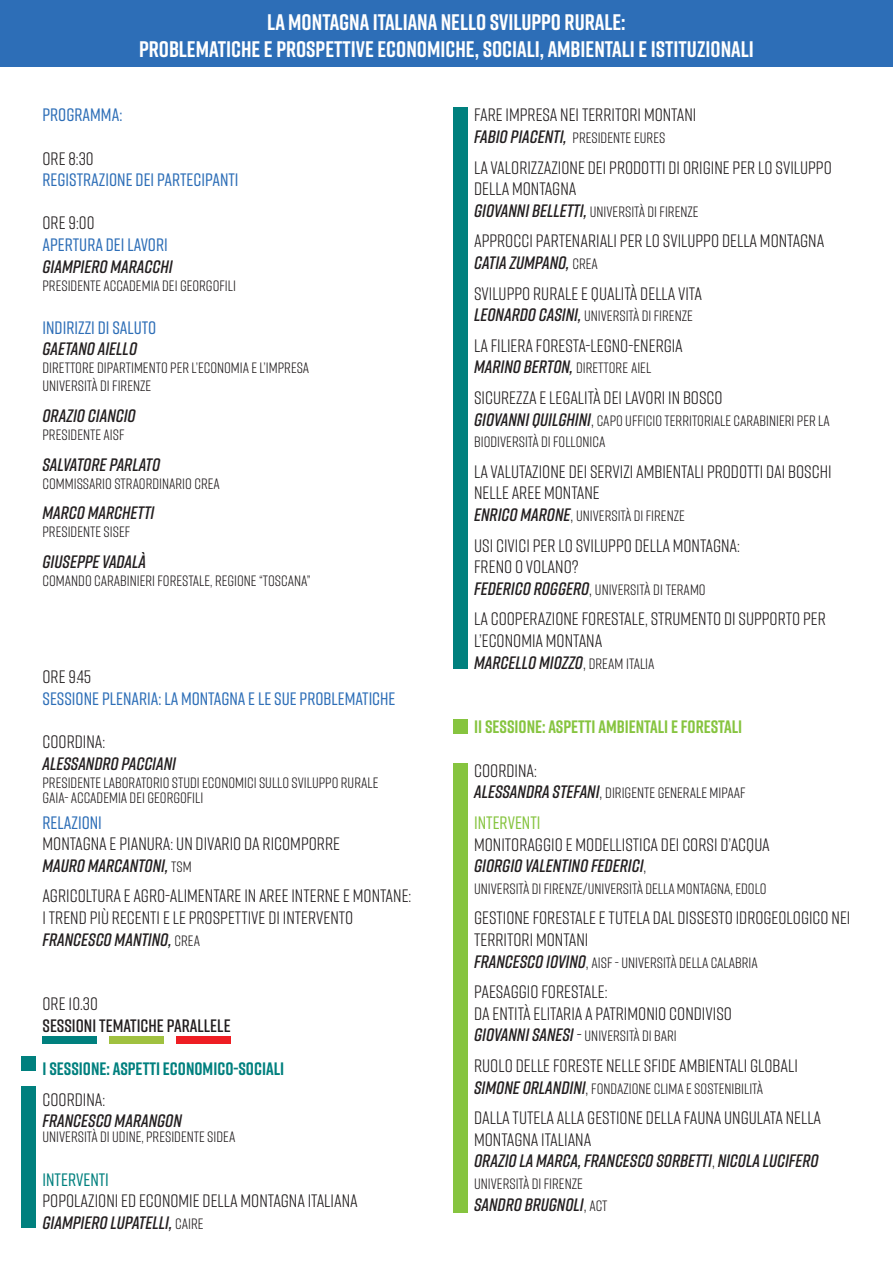
<style>
.page{position:relative;width:893px;height:1263px;background:#fff}
.page>*{position:absolute;margin:0;border:0;box-sizing:border-box;transform-origin:0 0}
.t1{font:700 22.5px "Rift";color:#fff}
.t2{font:18px/21.6px "Rift";color:#231f20}
.t3{font:italic 600 18px "Rift";color:#231f20}
.t4{font:500 18px "Rift";color:#2d6eb7}
.t5{font:700 18px "Rift";color:#86c43f}
.t6{font:700 18px "Rift";color:#00807e}
.t7{font:600 18px "Rift";color:#231f20}
.t8{font:500 18px "Rift";color:#00807e}
.t9{font:500 18px "Rift";color:#86c43f}
.t10{font:15px/21.6px "Rift";color:#231f20}
.s1{font-weight:400;font-style:normal;font-size:15px}
.s2{font-weight:600;font-style:italic;font-size:18px}
.s3{font-weight:600;font-style:italic}
.s4{font-size:15px}
.s5{font-size:18px}
.s6{font-weight:400;font-style:normal}
</style>
<div class="page">
<div style="left:43px;top:1036px;width:54px;height:8px;background:#00807e"></div>
<div style="left:176px;top:1036px;width:55px;height:8px;background:#ee1d23"></div>
<div style="left:109px;top:1036px;width:55px;height:8px;background:#a0c140"></div>
<div style="left:21px;top:1086px;width:15px;height:142px;background:#00807e"></div>
<div style="left:0;top:0;width:893px;height:66px;background:#2d6eb7"></div>
<div style="left:453px;top:107px;width:14px;height:561px;background:#00807e"></div>
<div style="left:21px;top:1057px;width:15px;height:14px;background:#00807e"></div>
<div style="left:453px;top:763px;width:14px;height:450px;background:#86c43f"></div>
<div style="left:453px;top:720px;width:14px;height:14px;background:#86c43f"></div>
<p class="t1" style="left:267px;top:6px;width:360px">LA MONTAGNA ITALIANA NELLO SVILUPPO RURALE:</p>
<p class="t1" style="left:139px;top:33px;width:616px">PROBLEMATICHE E PROSPETTIVE ECONOMICHE, SOCIALI, AMBIENTALI E ISTITUZIONALI</p>
<p class="t4" style="left:43px;top:102px;width:81px">PROGRAMMA:</p>
<p class="t2" style="left:43px;top:147px;width:53px">ORE 8:30</p>
<p class="t4" style="left:43px;top:167px;width:198px">REGISTRAZIONE DEI PARTECIPANTI</p>
<p class="t2" style="left:43px;top:211px;width:54px">ORE 9:00</p>
<p class="t4" style="left:43px;top:232px;width:127px">APERTURA DEI LAVORI</p>
<p class="t3" style="left:43px;top:254px;width:132px">GIAMPIERO MARACCHI</p>
<p class="t10" style="left:43px;top:274px;width:195px">PRESIDENTE ACCADEMIA DEI GEORGOFILI</p>
<p class="t4" style="left:43px;top:315px;width:115px">INDIRIZZI DI SALUTO</p>
<p class="t3" style="left:43px;top:336px;width:96px">GAETANO AIELLO</p>
<p class="t10" style="left:43px;top:357px;width:268px">DIRETTORE DIPARTIMENTO PER L’ECONOMIA E L’IMPRESA</p>
<p class="t10" style="left:43px;top:375px;width:110px">UNIVERSITÀ DI FIRENZE</p>
<p class="t3" style="left:43px;top:403px;width:95px">ORAZIO CIANCIO</p>
<p class="t10" style="left:43px;top:423px;width:83px">PRESIDENTE AISF</p>
<p class="t3" style="left:43px;top:452px;width:119px">SALVATORE PARLATO</p>
<p class="t10" style="left:43px;top:472px;width:179px">COMMISSARIO STRAORDINARIO CREA</p>
<p class="t3" style="left:43px;top:500px;width:113px">MARCO MARCHETTI</p>
<p class="t10" style="left:43px;top:520px;width:89px">PRESIDENTE SISEF</p>
<p class="t3" style="left:43px;top:549px;width:105px">GIUSEPPE VADALÀ</p>
<p class="t10" style="left:43px;top:569px;width:270px">COMANDO CARABINIERI FORESTALE, REGIONE “TOSCANA”</p>
<p class="t2" style="left:43px;top:665px;width:50px">ORE 9.45</p>
<p class="t4" style="left:43px;top:686px;width:355px">SESSIONE PLENARIA: LA MONTAGNA E LE SUE PROBLEMATICHE</p>
<p class="t2" style="left:43px;top:730px;width:64px">COORDINA:</p>
<p class="t3" style="left:43px;top:750px;width:135px">ALESSANDRO PACCIANI</p>
<p class="t10" style="left:43px;top:771px;width:337px">PRESIDENTE LABORATORIO STUDI ECONOMICI SULLO SVILUPPO RURALE</p>
<p class="t10" style="left:43px;top:786px;width:162px">GAIA- ACCADEMIA DEI GEORGOFILI</p>
<p class="t4" style="left:43px;top:809px;width:61px">RELAZIONI</p>
<p class="t2" style="left:43px;top:832px;width:299px">MONTAGNA E PIANURA: UN DIVARIO DA RICOMPORRE</p>
<p class="t3" style="left:43px;top:853px;width:151px">MAURO MARCANTONI, <span class="s1">TSM</span></p>
<p class="t2" style="left:43px;top:884px;width:370px">AGRICOLTURA E AGRO-ALIMENTARE IN AREE INTERNE E MONTANE:</p>
<p class="t2" style="left:43px;top:906px;width:312px">I TREND PIÙ RECENTI E LE PROSPETTIVE DI INTERVENTO</p>
<p class="t3" style="left:43px;top:926px;width:159px">FRANCESCO MANTINO, <span class="s1">CREA</span></p>
<p class="t2" style="left:43px;top:992px;width:57px">ORE 10.30</p>
<p class="t7" style="left:43px;top:1013px;width:190px">SESSIONI TEMATICHE PARALLELE</p>
<p class="t6" style="left:43px;top:1056px;width:243px">I SESSIONE: ASPETTI ECONOMICO-SOCIALI</p>
<p class="t2" style="left:43px;top:1088px;width:64px">COORDINA:</p>
<p class="t3" style="left:43px;top:1108px;width:141px">FRANCESCO MARANGON</p>
<p class="t10" style="left:43px;top:1126px;width:194px">UNIVERSITÀ DI UDINE, PRESIDENTE SIDEA</p>
<p class="t8" style="left:43px;top:1166px;width:68px">INTERVENTI</p>
<p class="t2" style="left:43px;top:1189px;width:317px">POPOLAZIONI ED ECONOMIE DELLA MONTAGNA ITALIANA</p>
<p class="t3" style="left:43px;top:1210px;width:163px">GIAMPIERO LUPATELLI, <span class="s1">CAIRE</span></p>
<p class="t2" style="left:474px;top:103px;width:224px">FARE IMPRESA NEI TERRITORI MONTANI</p>
<p class="t10" style="left:474px;top:126px;width:193px"><span class="s2">FABIO PIACENTI,</span> PRESIDENTE EURES</p>
<p class="t2" style="left:474px;top:156px;width:359px">LA VALORIZZAZIONE DEI PRODOTTI DI ORIGINE PER LO SVILUPPO<br>DELLA MONTAGNA</p>
<p class="t10" style="left:474px;top:200px;width:226px"><span class="s2">GIOVANNI BELLETTI,</span> UNIVERSITÀ DI FIRENZE</p>
<p class="t2" style="left:474px;top:229px;width:352px">APPROCCI PARTENARIALI PER LO SVILUPPO DELLA MONTAGNA<br><span class="s3">CATIA ZUMPANO,</span> <span class="s4">CREA</span></p>
<p class="t2" style="left:474px;top:282px;width:229px">SVILUPPO RURALE E QUALITÀ DELLA VITA</p>
<p class="t10" style="left:474px;top:304px;width:220px"><span class="s2">LEONARDO CASINI,</span> UNIVERSITÀ DI FIRENZE</p>
<p class="t2" style="left:474px;top:334px;width:210px">LA FILIERA FORESTA-LEGNO-ENERGIA</p>
<p class="t3" style="left:474px;top:354px;width:179px">MARINO BERTON, <span class="s1">DIRETTORE AIEL</span></p>
<p class="t2" style="left:474px;top:386px;width:250px">SICUREZZA E LEGALITÀ DEI LAVORI IN BOSCO</p>
<p class="t10" style="left:474px;top:409px;width:357px"><span class="s2">GIOVANNI QUILGHINI</span><span class="s5">,</span> CAPO UFFICIO TERRITORIALE CARABINIERI PER LA<br>BIODIVERSITÀ DI FOLLONICA</p>
<p class="t2" style="left:474px;top:460px;width:359px">LA VALUTAZIONE DEI SERVIZI AMBIENTALI PRODOTTI DAI BOSCHI<br>NELLE AREE MONTANE</p>
<p class="t10" style="left:474px;top:504px;width:212px"><span class="s2">ENRICO MARONE</span><span class="s5">,</span> UNIVERSITÀ DI FIRENZE</p>
<p class="t2" style="left:474px;top:534px;width:267px">USI CIVICI PER LO SVILUPPO DELLA MONTAGNA:</p>
<p class="t2" style="left:474px;top:555px;width:106px">FRENO O VOLANO?</p>
<p class="t10" style="left:474px;top:578px;width:233px"><span class="s2">FEDERICO ROGGERO</span><span class="s5">,</span> UNIVERSITÀ DI TERAMO</p>
<p class="t2" style="left:474px;top:607px;width:353px">LA COOPERAZIONE FORESTALE, STRUMENTO DI SUPPORTO PER<br>L’ECONOMIA MONTANA</p>
<p class="t3" style="left:474px;top:650px;width:182px">MARCELLO MIOZZO<span class="s6">,</span> <span class="s1">DREAM ITALIA</span></p>
<p class="t5" style="left:474px;top:714px;width:270px">II SESSIONE: ASPETTI AMBIENTALI E FORESTALI</p>
<p class="t2" style="left:474px;top:759px;width:64px">COORDINA:</p>
<p class="t10" style="left:474px;top:781px;width:273px"><span class="s2">ALESSANDRA STEFANI</span><span class="s5">,</span> DIRIGENTE GENERALE MIPAAF</p>
<p class="t9" style="left:474px;top:810px;width:68px">INTERVENTI</p>
<p class="t2" style="left:474px;top:832px;width:297px">MONITORAGGIO E MODELLISTICA DEI CORSI D’ACQUA</p>
<p class="t3" style="left:474px;top:853px;width:174px">GIORGIO VALENTINO FEDERICI<span class="s6">,</span></p>
<p class="t10" style="left:474px;top:877px;width:294px">UNIVERSITÀ DI FIRENZE/UNIVERSITÀ DELLA MONTAGNA, EDOLO</p>
<p class="t2" style="left:474px;top:906px;width:378px">GESTIONE FORESTALE E TUTELA DAL DISSESTO IDROGEOLOGICO NEI<br>TERRITORI MONTANI</p>
<p class="t10" style="left:474px;top:951px;width:285px"><span class="s2">FRANCESCO IOVINO</span><span class="s5">,</span> AISF - UNIVERSITÀ DELLA CALABRIA</p>
<p class="t2" style="left:474px;top:980px;width:135px">PAESAGGIO FORESTALE:</p>
<p class="t2" style="left:474px;top:1002px;width:259px">DA ENTITÀ ELITARIA A PATRIMONIO CONDIVISO</p>
<p class="t10" style="left:474px;top:1024px;width:204px"><span class="s2">GIOVANNI SANESI</span> <span class="s5">-</span> UNIVERSITÀ DI BARI</p>
<p class="t2" style="left:474px;top:1054px;width:325px">RUOLO DELLE FORESTE NELLE SFIDE AMBIENTALI GLOBALI</p>
<p class="t10" style="left:474px;top:1077px;width:291px"><span class="s2">SIMONE ORLANDINI</span><span class="s5">,</span> FONDAZIONE CLIMA E SOSTENIBILITÀ</p>
<p class="t2" style="left:474px;top:1106px;width:349px">DALLA TUTELA ALLA GESTIONE DELLA FAUNA UNGULATA NELLA<br>MONTAGNA ITALIANA</p>
<p class="t3" style="left:474px;top:1148px;width:346px">ORAZIO LA MARCA, FRANCESCO SORBETTI<span class="s6">,</span> NICOLA LUCIFERO</p>
<p class="t10" style="left:474px;top:1172px;width:110px">UNIVERSITÀ DI FIRENZE</p>
<p class="t3" style="left:474px;top:1191px;width:135px">SANDRO BRUGNOLI<span class="s6">,</span> <span class="s1">ACT</span></p>
</div>
